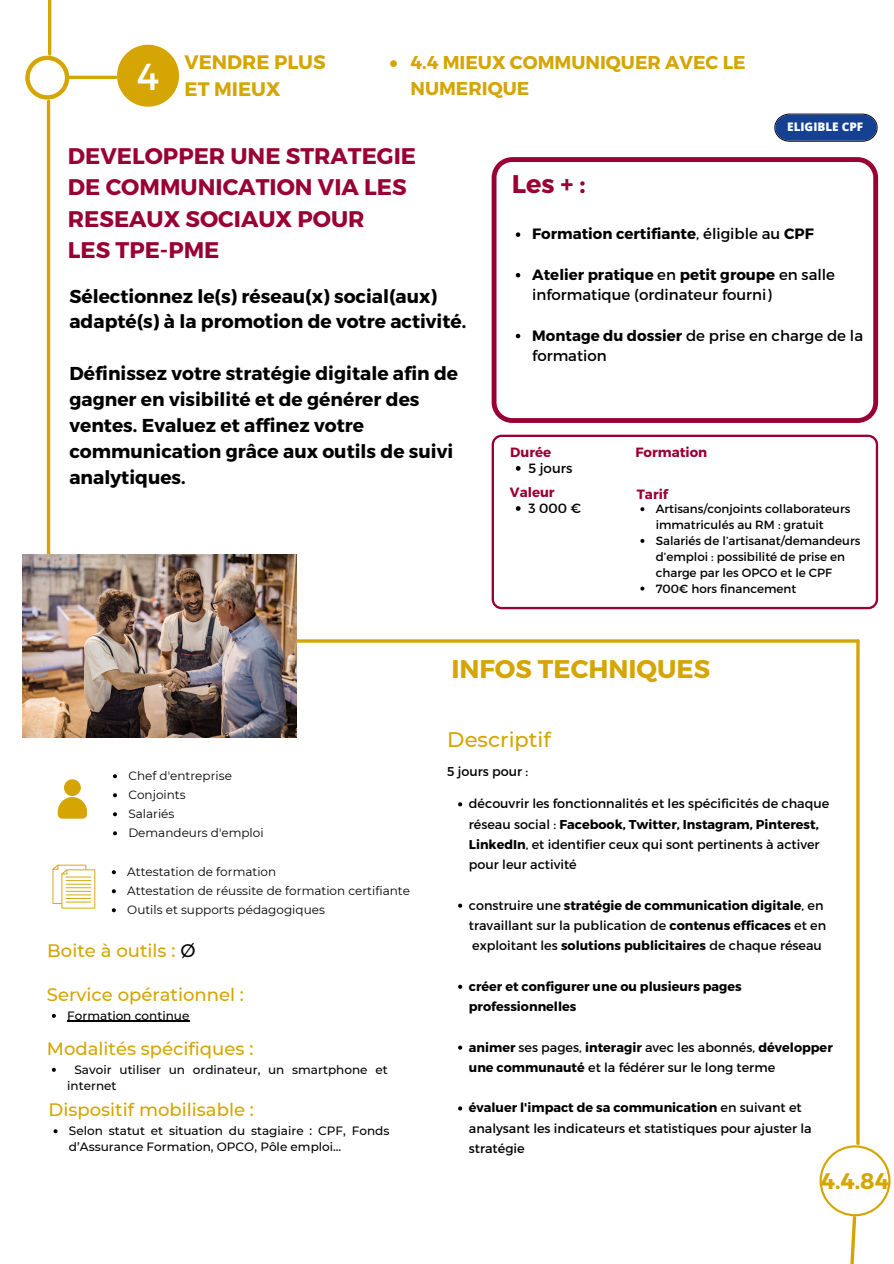
<style>
.page{position:relative;width:894px;height:1264px;background:#fff}
.page>*{position:absolute;margin:0;border:0;box-sizing:border-box;transform-origin:0 0}
.t1{font:37.5px "Montserrat";color:#fff}
.t2{font:700 25.5px "Montserrat";color:#d5a503}
.t3{font:700 25.5px "Montserrat";color:#903}
.t4{font:700 22.65px/31.5px "Montserrat";color:#903}
.t5{font:700 22.5px "Montserrat";color:#d5a503}
.t6{font:500 21px "Montserrat";color:#d5a503}
.t7{font:700 19.5px/27px "Montserrat";color:#d5a503}
.t8{font:700 18.6px/26px "Montserrat";color:#000}
.t9{font:700 18.6px/26px "Montserrat";color:#d5a503}
.t10{font:500 18px "Montserrat";color:#d5a503}
.t11{font:15px/20.2px "Montserrat";color:#000}
.t12{font:700 15px "Montserrat";color:#000}
.t13{font:700 13.35px "Montserrat";color:#903}
.t14{font:13.35px "Montserrat";color:#000}
.t15{font:12.75px/20.2px "Montserrat";color:#000}
.t16{font:700 12.75px/20.2px "Montserrat";color:#000}
.t17{font:500 12px/16px "Montserrat";color:#000}
.t18{font:12px/19px "Montserrat";color:#000}
.t19{font:11.85px/15.9px "Montserrat";color:#000}
.t20{font:800 11.85px "Open Sans";color:#fff}
.s1{font-weight:400}
.s2{font-weight:700}
.s3{color:#000}
</style>
<div class="page">
<hr style="left:48px;top:0;width:3px;height:54px;background:#d5a503">
<hr style="left:47px;top:101px;width:3px;height:540px;background:#d5a503">
<hr style="left:276px;top:639px;width:581px;height:3px;background:#d5a503">
<hr style="left:856px;top:641px;width:3px;height:502px;background:#d5a503">
<svg style="left:25px;top:56px;width:44px;height:44px"></svg>
<hr style="left:70px;top:76px;width:46px;height:3px;background:#d5a503">
<svg style="left:117px;top:45px;width:62px;height:62px"></svg>
<svg style="left:491px;top:157px;width:386px;height:266px"></svg>
<svg style="left:491px;top:434px;width:386px;height:175px"></svg>
<svg style="left:819px;top:1145px;width:71px;height:118px"></svg>
<img style="left:22px;top:555px;width:274px;height:182px">
<div style="left:64px;top:779px;width:17px;height:17px;background:#d5a503;border-radius:50%"></div>
<svg style="left:58px;top:797px;width:29px;height:21px"></svg>
<svg style="left:458px;top:802px;width:4px;height:4px"></svg>
<svg style="left:458px;top:903px;width:4px;height:4px"></svg>
<svg style="left:458px;top:984px;width:4px;height:4px"></svg>
<svg style="left:458px;top:1045px;width:4px;height:4px"></svg>
<svg style="left:458px;top:1106px;width:4px;height:4px"></svg>
<svg style="left:52px;top:864px;width:43px;height:44px"></svg>
<svg style="left:390px;top:60px;width:7px;height:7px"></svg>
<svg style="left:515px;top:232px;width:5px;height:5px"></svg>
<svg style="left:515px;top:273px;width:5px;height:4px"></svg>
<svg style="left:515px;top:334px;width:5px;height:4px"></svg>
<svg style="left:515px;top:466px;width:5px;height:5px"></svg>
<svg style="left:515px;top:506px;width:5px;height:5px"></svg>
<svg style="left:640px;top:507px;width:4px;height:4px"></svg>
<svg style="left:640px;top:539px;width:4px;height:4px"></svg>
<svg style="left:640px;top:586px;width:4px;height:4px"></svg>
<svg style="left:113px;top:774px;width:4px;height:4px"></svg>
<svg style="left:113px;top:793px;width:4px;height:4px"></svg>
<svg style="left:113px;top:812px;width:4px;height:4px"></svg>
<svg style="left:113px;top:831px;width:4px;height:4px"></svg>
<svg style="left:112px;top:870px;width:4px;height:4px"></svg>
<svg style="left:112px;top:889px;width:4px;height:4px"></svg>
<svg style="left:112px;top:908px;width:4px;height:4px"></svg>
<svg style="left:52px;top:1013px;width:4px;height:4px"></svg>
<hr style="left:67px;top:1020px;width:122px;height:1px;background:#000">
<svg style="left:52px;top:1067px;width:4px;height:4px"></svg>
<svg style="left:54px;top:1129px;width:4px;height:4px"></svg>
<svg style="left:774px;top:114px;width:103px;height:28px"></svg>
<h1 class="t1" style="left:137px;top:52px;width:24px">4</h1>
<h3 class="t7" style="left:184px;top:47px;width:143px">VENDRE PLUS<br>ET MIEUX</h3>
<h3 class="t9" style="left:410px;top:49px;width:336px">4.4 MIEUX COMMUNIQUER AVEC LE<br>NUMERIQUE</h3>
<p class="t20" style="left:787px;top:119px;width:77px">ELIGIBLE CPF</p>
<h3 class="t4" style="left:68px;top:139px;width:350px">DEVELOPPER UNE STRATEGIE<br>DE COMMUNICATION VIA LES<br>RESEAUX SOCIAUX POUR<br>LES TPE-PME</h3>
<h3 class="t8" style="left:69px;top:282px;width:398px">Sélectionnez le(s) réseau(x) social(aux) adapté(s) à la promotion de votre activité.</h3>
<h3 class="t8" style="left:69px;top:360px;width:390px">Définissez votre stratégie digitale afin de gagner en visibilité et de générer des ventes. Evaluez et affinez votre communication grâce aux outils de suivi analytiques.</h3>
<h2 class="t3" style="left:511px;top:167px;width:75px">Les + :</h2>
<p class="t12" style="left:532px;top:224px;width:283px">Formation certifiante<span class="s1">, éligible au</span> CPF</p>
<p class="t11" style="left:532px;top:263px;width:304px"><span class="s2">Atelier pratique</span> en <span class="s2">petit groupe</span> en salle informatique (ordinateur fourni)</p>
<p class="t11" style="left:532px;top:324px;width:332px"><span class="s2">Montage du dossier</span> de prise en charge de la formation</p>
<p class="t13" style="left:510px;top:443px;width:42px">Durée</p>
<p class="t13" style="left:635px;top:443px;width:73px">Formation</p>
<p class="t14" style="left:528px;top:459px;width:45px">5 jours</p>
<p class="t13" style="left:509px;top:483px;width:46px">Valeur</p>
<p class="t14" style="left:528px;top:499px;width:54px">3 000 €</p>
<p class="t13" style="left:636px;top:486px;width:33px">Tarif</p>
<p class="t19" style="left:655px;top:500px;width:206px">Artisans/conjoints collaborateurs immatriculés au RM : gratuit<br>Salariés de l’artisanat/demandeurs d’emploi : possibilité de prise en charge par les OPCO et le CPF<br>700€ hors financement</p>
<h2 class="t2" style="left:451px;top:652px;width:260px">INFOS TECHNIQUES</h2>
<p class="t18" style="left:128px;top:766px;width:137px">Chef d'entreprise<br>Conjoints<br>Salariés<br>Demandeurs d'emploi</p>
<p class="t18" style="left:127px;top:862px;width:284px">Attestation de formation<br>Attestation de réussite de formation certifiante<br>Outils et supports pédagogiques</p>
<h3 class="t10" style="left:47px;top:939px;width:150px">Boite à outils : <span class="s3">Ø</span></h3>
<h3 class="t10" style="left:47px;top:983px;width:199px">Service opérationnel :</h3>
<p class="t17" style="left:67px;top:1007px;width:124px">Formation continue</p>
<h3 class="t10" style="left:47px;top:1037px;width:208px">Modalités spécifiques :</h3>
<p class="t17" style="left:67px;top:1061px;width:322px;text-indent:7px">Savoir utiliser un ordinateur, un smartphone et internet</p>
<h3 class="t10" style="left:48px;top:1098px;width:207px">Dispositif mobilisable :</h3>
<p class="t17" style="left:69px;top:1122px;width:322px">Selon statut et situation du stagiaire : CPF, Fonds d’Assurance Formation, OPCO, Pôle emploi...</p>
<h3 class="t6" style="left:447px;top:727px;width:105px">Descriptif</h3>
<p class="t15" style="left:447px;top:760px;width:82px">5 jours pour :</p>
<p class="t15" style="left:469px;top:793px;width:362px">découvrir les fonctionnalités et les spécificités de chaque réseau social : <span class="s2">Facebook, Twitter, Instagram, Pinterest, LinkedIn</span>, et identifier ceux qui sont pertinents à activer pour leur activité</p>
<p class="t15" style="left:469px;top:894px;width:359px">construire une <span class="s2">stratégie de communication digitale</span>, en travaillant sur la publication de <span class="s2">contenus efficaces</span> et en exploitant les <span class="s2">solutions publicitaires</span> de chaque réseau</p>
<p class="t16" style="left:469px;top:975px;width:274px">créer et configurer une ou plusieurs pages professionnelles</p>
<p class="t15" style="left:469px;top:1036px;width:365px"><span class="s2">animer</span> ses pages, <span class="s2">interagir</span> avec les abonnés, <span class="s2">développer une communauté</span> et la fédérer sur le long terme</p>
<p class="t15" style="left:469px;top:1097px;width:344px"><span class="s2">évaluer l'impact de sa communication</span> en suivant et analysant les indicateurs et statistiques pour ajuster la stratégie</p>
<h3 class="t5" style="left:820px;top:1166px;width:70px">4.4.84</h3>
</div>
